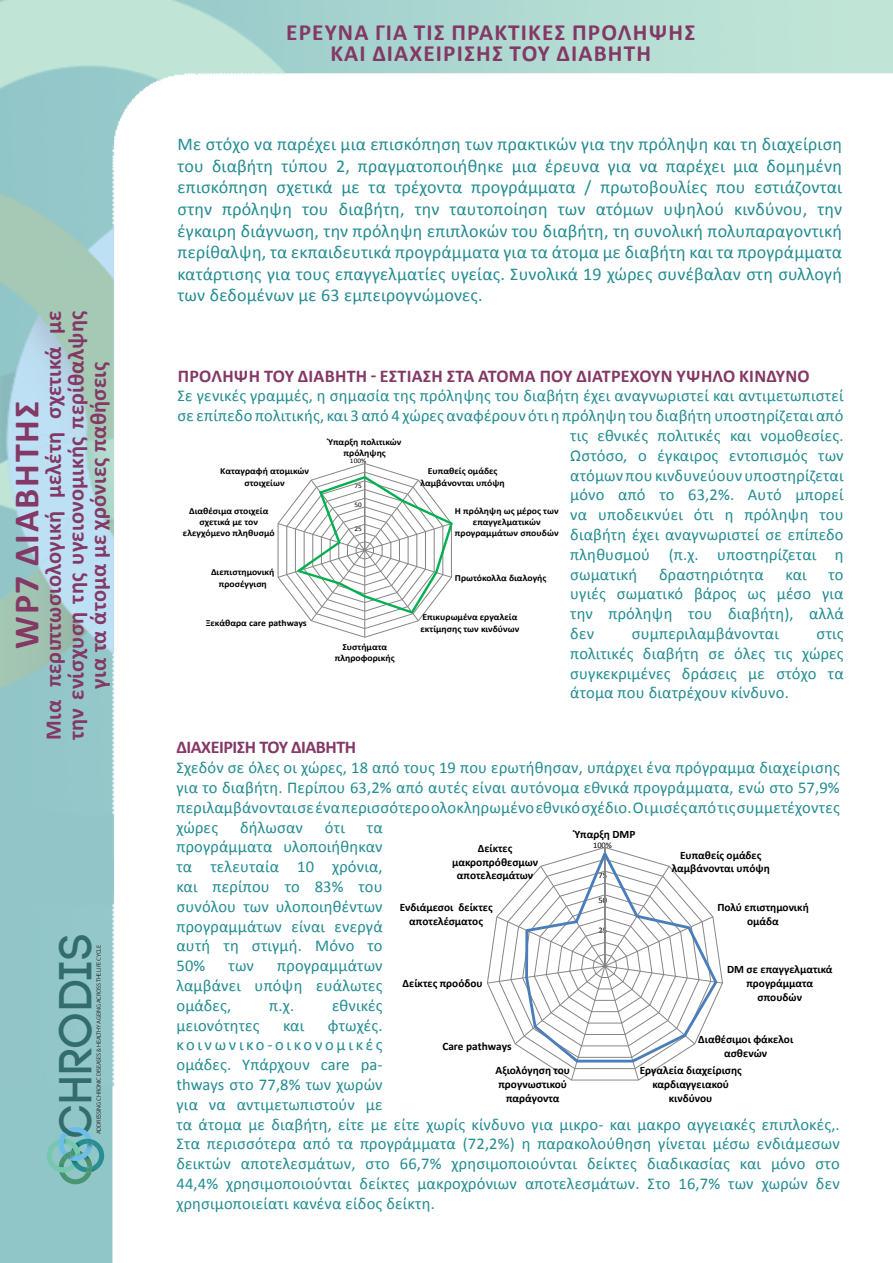
<style>
.page{position:relative;width:893px;height:1263px;background:#fff}
.page>*{position:absolute;margin:0;border:0;box-sizing:border-box;transform-origin:0 0}
.t1{font:700 46.2px "Code";letter-spacing:.05em;color:#326c6d}
.t2{font:700 36px "Calibri";letter-spacing:.05em;color:#843865}
.t3{font:700 23.25px "Calibri";letter-spacing:.05em;color:#843865}
.t4{font:700 22.5px/22.5px "Calibri";letter-spacing:.01em;color:#843865;text-align:center}
.t5{font:18px/21.6px "Calibri";letter-spacing:.01em;color:#238c91;text-align:justify}
.t6{font:700 18px "Calibri";letter-spacing:.015em;color:#843865}
.t7{font:700 18px "Calibri";letter-spacing:-.025em;color:#843865}
.t8{font:16.5px/19.8px "Calibri";letter-spacing:.01em;color:#238c91;text-align:justify}
.t9{font:700 11.25px/13.8px "Calibri";color:#000;text-align:center}
.t10{font:700 9.3px/11.2px "Calibri";color:#000;text-align:center;scale:1.05 1}
.t11{font:8.55px "Calibri";color:#000}
.t12{font:6.9px "Calibri";color:#000;scale:1.05 1}
.t13{font:6.15px "PT Sans";letter-spacing:-.025em;color:#323032}
</style>
<div class="page">
<img style="left:0;top:0;width:893px;height:1263px">
<svg style="left:47px;top:1127px;width:57px;height:57px;background:#74b7b7"></svg>
<svg style="left:277px;top:463px;width:177px;height:175px"></svg>
<svg style="left:487px;top:847px;width:236px;height:234px"></svg>
<svg style="left:524px;top:847px;width:195px;height:217px"></svg>
<p class="t4" style="left:42px;top:740px;width:431px;rotate:-90deg">Μια περιπτωσιολογική μελέτη σχετικά με την ενίσχυση της υγειονομικής περίθαλψης για τα άτομα με χρόνιες παθήσεις</p>
<p class="t2" style="left:3px;top:649px;width:249px;rotate:-90deg">WP7 ΔΙΑΒΗΤΗΣ</p>
<p class="t1" style="left:52px;top:1137px;width:205px;rotate:-90deg">CHRoDIS</p>
<p class="t13" style="left:95px;top:1134px;width:191px;rotate:-90deg">ADDRESSING CHRONIC DISEASES &amp; HEALTHY AGEING ACROSS THE LIFE CYCLE</p>
<p class="t3" style="left:286px;top:17px;width:411px">ΕΡΕΥΝΑ ΓΙΑ ΤΙΣ ΠΡΑΚΤΙΚΕΣ ΠΡΟΛΗΨΗΣ</p>
<p class="t3" style="left:330px;top:38px;width:322px">ΚΑΙ ΔΙΑΧΕΙΡΙΣΗΣ ΤΟΥ ΔΙΑΒΗΤΗ</p>
<p class="t5" style="left:178px;top:133px;width:666px">Με στόχο να παρέχει μια επισκόπηση των πρακτικών για την πρόληψη και τη διαχείριση του διαβήτη τύπου 2, πραγματοποιήθηκε μια έρευνα για να παρέχει μια δομημένη επισκόπηση σχετικά με τα τρέχοντα προγράμματα / πρωτοβουλίες που εστιάζονται στην πρόληψη του διαβήτη, την ταυτοποίηση των ατόμων υψηλού κινδύνου, την έγκαιρη διάγνωση, την πρόληψη επιπλοκών του διαβήτη, τη συνολική πολυπαραγοντική περίθαλψη, τα εκπαιδευτικά προγράμματα για τα άτομα με διαβήτη και τα προγράμματα κατάρτισης για τους επαγγελματίες υγείας. Συνολικά 19 χώρες συνέβαλαν στη συλλογή των δεδομένων με 63 εμπειρογνώμονες.</p>
<p class="t6" style="left:178px;top:364px;width:633px">ΠΡΌΛΗΨΗ ΤΟΥ ΔΙΑΒΉΤΗ - ΕΣΤΊΑΣΗ ΣΤΑ ΆΤΟΜΑ ΠΟΥ ΔΙΑΤΡΈΧΟΥΝ ΥΨΗΛΌ ΚΊΝΔΥΝΟ</p>
<p class="t8" style="left:178px;top:386px;width:668px">Σε γενικές γραμμές, η σημασία της πρόληψης του διαβήτη έχει αναγνωριστεί και αντιμετωπιστεί</p>
<p class="t8" style="left:178px;top:406px;width:668px">σε επίπεδο πολιτικής, και 3 από 4 χώρες αναφέρουν ότι η πρόληψη του διαβήτη υποστηρίζεται από</p>
<p class="t8" style="left:570px;top:426px;width:275px">τις εθνικές πολιτικές και νομοθεσίες.</p>
<p class="t8" style="left:570px;top:445px;width:275px">Ωστόσο, ο έγκαιρος εντοπισμός των</p>
<p class="t8" style="left:570px;top:465px;width:275px">ατόμων που κινδυνεύουν υποστηρίζεται</p>
<p class="t8" style="left:570px;top:485px;width:275px">μόνο από το 63,2%. Αυτό μπορεί</p>
<p class="t8" style="left:570px;top:505px;width:275px">να υποδεικνύει ότι η πρόληψη του</p>
<p class="t8" style="left:570px;top:525px;width:275px">διαβήτη έχει αναγνωριστεί σε επίπεδο</p>
<p class="t8" style="left:570px;top:544px;width:275px">πληθυσμού (π.χ. υποστηρίζεται η</p>
<p class="t8" style="left:570px;top:564px;width:69px">σωματική</p>
<p class="t8" style="left:659px;top:564px;width:106px">δραστηριότητα</p>
<p class="t8" style="left:785px;top:564px;width:23px">και</p>
<p class="t10" style="left:328px;top:436px;width:71px">Ύπαρξη πολιτικών πρόληψης</p>
<p class="t12" style="left:350px;top:456px;width:17px">100%</p>
<p class="t12" style="left:355px;top:481px;width:9px">75</p>
<p class="t12" style="left:355px;top:500px;width:9px">50</p>
<p class="t12" style="left:355px;top:524px;width:9px">25</p>
<p class="t10" style="left:220px;top:465px;width:86px">Καταγραφή ατομικών στοιχείων</p>
<p class="t10" style="left:420px;top:465px;width:82px">Ευπαθείς ομάδες λαμβάνονται υπόψη</p>
<p class="t10" style="left:455px;top:505px;width:100px">Η πρόληψη ως μέρος των επαγγελματικών προγραμμάτων σπουδών</p>
<p class="t10" style="left:455px;top:572px;width:89px">Πρωτόκολλα διαλογής</p>
<p class="t10" style="left:420px;top:612px;width:96px;text-align:left">Επικυρωμένα εργαλεία εκτίμησης των κινδύνων</p>
<p class="t10" style="left:183px;top:505px;width:89px">Διαθέσιμα στοιχεία σχετικά με τον ελεγχόμενο πληθυσμό</p>
<p class="t10" style="left:211px;top:566px;width:62px">Διεπιστημονική προσέγγιση</p>
<p class="t8" style="left:570px;top:564px;width:275px;text-indent:258px">το υγιές σωματικό βάρος ως μέσο για την πρόληψη του διαβήτη), αλλά δεν</p>
<p class="t10" style="left:206px;top:617px;width:98px">Ξεκάθαρα care pathways</p>
<p class="t8" style="left:632px;top:624px;width:149px">συμπεριλαμβάνονται</p>
<p class="t8" style="left:570px;top:624px;width:275px;text-indent:246px">στις πολιτικές διαβήτη σε όλες τις χώρες συγκεκριμένες δράσεις με στόχο τα άτομα που διατρέχουν κίνδυνο.</p>
<p class="t10" style="left:335px;top:641px;width:58px">Συστήματα πληροφορικής</p>
<p class="t7" style="left:176px;top:736px;width:181px">ΔΙΑΧΕΙΡΙΣΗ ΤΟΥ ΔΙΑΒΗΤΗ</p>
<p class="t8" style="left:176px;top:758px;width:665px">Σχεδόν σε όλες οι χώρες, 18 από τους 19 που ερωτήθησαν, υπάρχει ένα πρόγραμμα διαχείρισης για το διαβήτη. Περίπου 63,2% από αυτές είναι αυτόνομα εθνικά προγράμματα, ενώ στο 57,9% περιλαμβάνονται σε ένα περισσότερο ολοκληρωμένο εθνικό σχέδιο. Οι μισές από τις συμμετέχοντες χώρες</p>
<p class="t8" style="left:240px;top:817px;width:64px">δήλωσαν</p>
<p class="t8" style="left:325px;top:817px;width:21px">ότι</p>
<p class="t8" style="left:176px;top:817px;width:208px;text-indent:190px">τα προγράμματα υλοποιήθηκαν τα τελευταία 10 χρόνια, και περίπου το 83% του συνόλου των υλοποιηθέντων προγραμμάτων είναι ενεργά αυτή τη στιγμή. Μόνο το 50%</p>
<p class="t9" style="left:574px;top:828px;width:63px">Ύπαρξη DMP</p>
<p class="t11" style="left:593px;top:840px;width:20px">100%</p>
<p class="t11" style="left:598px;top:870px;width:10px">75</p>
<p class="t11" style="left:598px;top:894px;width:10px">50</p>
<p class="t11" style="left:598px;top:924px;width:10px">25</p>
<p class="t9" style="left:452px;top:841px;width:88px">Δείκτες μακροπρόθεσμων αποτελεσμάτων</p>
<p class="t9" style="left:672px;top:848px;width:100px">Ευπαθείς ομάδες λαμβάνονται υπόψη</p>
<p class="t9" style="left:717px;top:900px;width:93px">Πολύ επιστημονική ομάδα</p>
<p class="t9" style="left:727px;top:962px;width:107px">DM σε επαγγελματικά προγράμματα σπουδών</p>
<p class="t9" style="left:698px;top:1033px;width:97px">Διαθέσιμοι φάκελοι ασθενών</p>
<p class="t9" style="left:640px;top:1063px;width:104px">Εργαλεία διαχείρισης καρδιαγγειακού κινδύνου</p>
<p class="t9" style="left:400px;top:900px;width:94px">Ενδιάμεσοι δείκτες αποτελέσματος</p>
<p class="t8" style="left:176px;top:956px;width:208px;text-indent:101px">προγραμμάτων λαμβάνει υπόψη ευάλωτες ομάδες,</p>
<p class="t8" style="left:228px;top:956px;width:27px">των</p>
<p class="t9" style="left:403px;top:976px;width:82px">Δείκτες προόδου</p>
<p class="t8" style="left:269px;top:995px;width:26px">π.χ.</p>
<p class="t8" style="left:332px;top:995px;width:52px">εθνικές</p>
<p class="t8" style="left:176px;top:1015px;width:665px;text-align:left;text-indent:151px">φτωχές.<br>κοινωνικο-οικονομικές<br>ομάδες. Υπάρχουν care pa-<br>thways στο 77,8% των χωρών<br>για να αντιμετωπιστούν με<br>τα άτομα με διαβήτη, είτε με είτε χωρίς κίνδυνο για μικρο- και μακρο αγγειακές επιπλοκές,.<br>Στα περισσότερα από τα προγράμματα (72,2%) η παρακολούθηση γίνεται μέσω ενδιάμεσων δεικτών αποτελεσμάτων, στο 66,7% χρησιμοποιούνται δείκτες διαδικασίας και μόνο στο 44,4% χρησιμοποιούνται δείκτες μακροχρόνιων αποτελεσμάτων. Στο 16,7% των χωρών δεν χρησιμοποιείατι κανένα είδος δείκτη.</p>
<p class="t8" style="left:176px;top:1015px;width:85px">μειονότητες</p>
<p class="t8" style="left:283px;top:1015px;width:23px">και</p>
<p class="t9" style="left:442px;top:1039px;width:71px">Care pathways</p>
<p class="t9" style="left:495px;top:1063px;width:76px">Αξιολόγηση του προγνωστικού παράγοντα</p>
</div>
